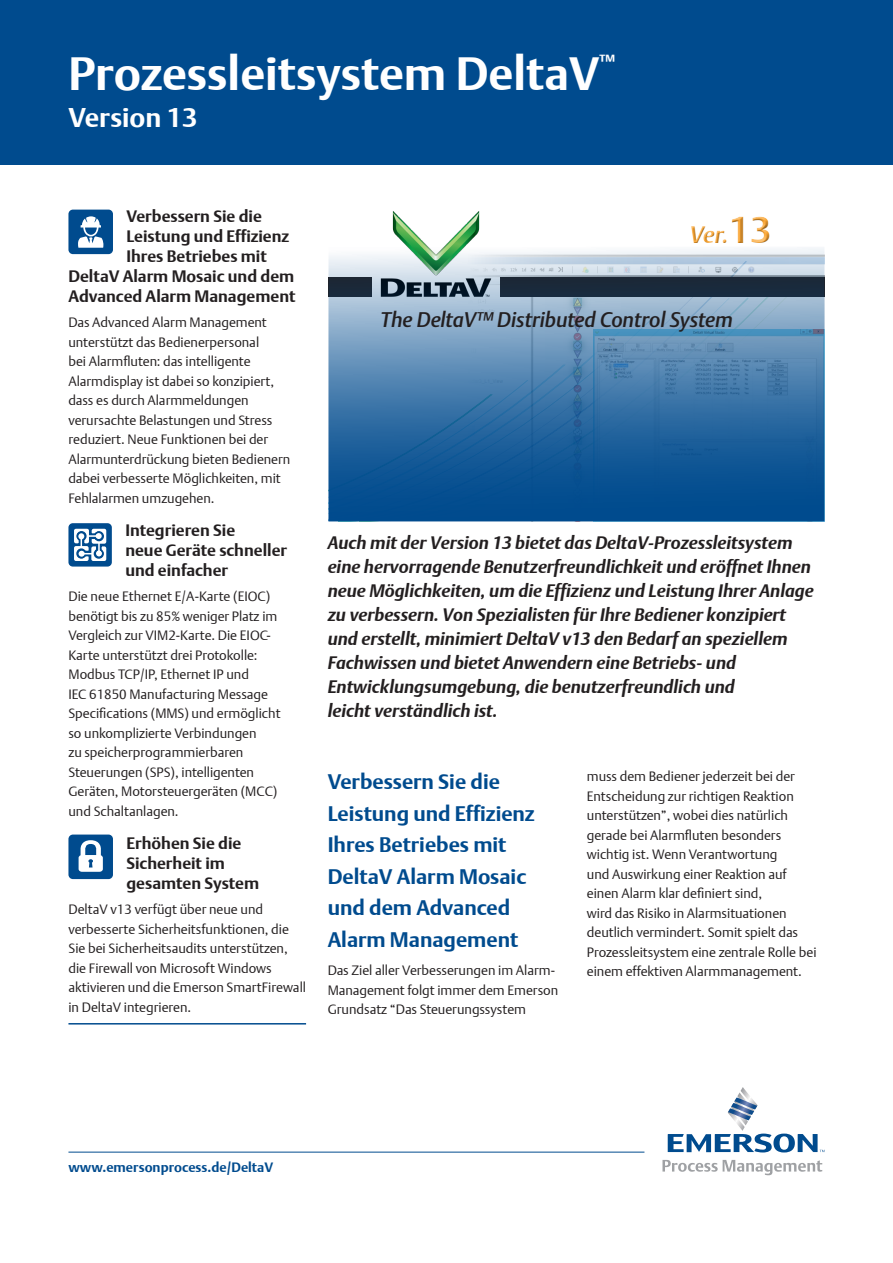
<style>
.page{position:relative;width:893px;height:1263px;background:#fff}
.page>*{position:absolute;margin:0;border:0;box-sizing:border-box;transform-origin:0 0}
.t1{font:700 46.5px "DTL Argo T";color:#fff}
.t2{font:700 27px "DTL Argo T";color:#fff}
.t3{font:italic 700 24px "DTL Argo T";color:#faa634}
.t4{font:700 21px/31.5px "DTL Argo T";color:#004b8e}
.t5{font:italic 500 21px "DTL Argo ST";color:#231f20}
.t6{font:italic 700 18px/24px "DTL Argo T";color:#231f20}
.t7{font:700 17.55px "DTL Argo T";color:#fff}
.t8{font:700 16.5px/19.8px "DTL Argo T";color:#231f20}
.t9{font:13.5px/19.5px "DTL Argo T Light";color:#231f20}
.t10{font:700 13.5px "DTL Argo T";color:#004b8e}
.s1{font-style:normal;font-size:37.5px}
</style>
<div class="page">
<svg style="left:668px;top:1087px;width:156px;height:65px"></svg>
<svg style="left:662px;top:1160px;width:160px;height:15px"></svg>
<hr style="left:68px;top:1152px;width:576px;height:1px;background:#004b8e">
<div style="left:0;top:0;width:893px;height:164px;background:#004b8e"></div>
<hr style="left:68px;top:1023px;width:238px;height:1px;background:#004b8e">
<img style="left:392px;top:211px;width:88px;height:36px">
<div style="left:688px;top:215px;width:85px;height:32px;background:#231f20;opacity:.6"></div>
<svg style="left:328px;top:247px;width:496px;height:274px;background:#4c7da8"></svg>
<div style="left:68px;top:834px;width:45px;height:45px;background:#004b8e;border-radius:4px"></div>
<svg style="left:79px;top:840px;width:24px;height:32px"></svg>
<div style="left:68px;top:523px;width:44px;height:44px;background:#004b8e;border-radius:4px"></div>
<svg style="left:74px;top:528px;width:33px;height:33px"></svg>
<div style="left:68px;top:210px;width:45px;height:44px;background:#004b8e;border-radius:4px"></div>
<svg style="left:78px;top:216px;width:26px;height:32px"></svg>
<h1 class="t1" style="left:68px;top:46px;width:532px">Prozessleitsystem DeltaV</h1>
<p class="t7" style="left:599px;top:50px;width:17px">™</p>
<h2 class="t2" style="left:68px;top:101px;width:131px">Version 13</h2>
<p class="t8" style="left:126px;top:206px;width:137px">Verbessern Sie die</p>
<p class="t8" style="left:126px;top:226px;width:164px">Leistung und Effizienz</p>
<p class="t8" style="left:126px;top:246px;width:142px">Ihres Betriebes mit</p>
<p class="t8" style="left:68px;top:266px;width:227px">DeltaV Alarm Mosaic und dem</p>
<p class="t8" style="left:68px;top:286px;width:229px">Advanced Alarm Management</p>
<p class="t9" style="left:68px;top:312px;width:223px">Das Advanced Alarm Management unterstützt das Bedienerpersonal<br>bei Alarmfluten: das intelligente Alarmdisplay ist dabei so konzipiert, dass es durch Alarmmeldungen verursachte Belastungen und Stress reduziert. Neue Funktionen bei der Alarmunterdrückung bieten Bedienern dabei verbesserte Möglichkeiten, mit Fehlalarmen umzugehen.</p>
<p class="t8" style="left:125px;top:520px;width:163px">Integrieren Sie<br>neue Geräte schneller und einfacher</p>
<p class="t9" style="left:68px;top:586px;width:214px">Die neue Ethernet E/A-Karte (EIOC) benötigt bis zu 85% weniger Platz im Vergleich zur VIM2-Karte. Die EIOC-Karte unterstützt drei Protokolle:<br>Modbus TCP/IP, Ethernet IP und<br>IEC 61850 Manufacturing Message Specifications (MMS) und ermöglicht so unkomplizierte Verbindungen<br>zu speicherprogrammierbaren Steuerungen (SPS), intelligenten Geräten, Motorsteuergeräten (MCC) und Schaltanlagen.</p>
<p class="t8" style="left:126px;top:833px;width:134px">Erhöhen Sie die<br>Sicherheit im gesamten System</p>
<p class="t9" style="left:68px;top:899px;width:239px">DeltaV v13 verfügt über neue und verbesserte Sicherheitsfunktionen, die Sie bei Sicherheitsaudits unterstützen, die Firewall von Microsoft Windows aktivieren und die Emerson SmartFirewall in DeltaV integrieren.</p>
<h3 class="t3" style="left:690px;top:220px;width:83px">Ver.<span class="s1">13</span></h3>
<h3 class="t5" style="left:381px;top:307px;width:354px">The DeltaV™ Distributed Control System</h3>
<p class="t6" style="left:328px;top:530px;width:488px">Auch mit der Version 13 bietet das DeltaV-Prozessleitsystem eine hervorragende Benutzerfreundlichkeit und eröffnet Ihnen neue Möglichkeiten, um die Effizienz und Leistung Ihrer Anlage zu verbessern. Von Spezialisten für Ihre Bediener konzipiert und erstellt, minimiert DeltaV v13 den Bedarf an speziellem Fachwissen und bietet Anwendern eine Betriebs- und Entwicklungsumgebung, die benutzerfreundlich und<br>leicht verständlich ist.</p>
<h3 class="t4" style="left:328px;top:766px;width:209px">Verbessern Sie die<br>Leistung und Effizienz<br>Ihres Betriebes mit<br>DeltaV Alarm Mosaic und dem Advanced<br>Alarm Management</h3>
<p class="t9" style="left:328px;top:960px;width:232px">Das Ziel aller Verbesserungen im Alarm-<br>Management folgt immer dem Emerson<br>Grundsatz “Das Steuerungssystem</p>
<p class="t9" style="left:587px;top:767px;width:231px">muss dem Bediener jederzeit bei der Entscheidung zur richtigen Reaktion unterstützen”, wobei dies natürlich gerade bei Alarmfluten besonders wichtig ist. Wenn Verantwortung<br>und Auswirkung einer Reaktion auf einen Alarm klar definiert sind,<br>wird das Risiko in Alarmsituationen deutlich vermindert. Somit spielt das Prozessleitsystem eine zentrale Rolle bei einem effektiven Alarmmanagement.</p>
<p class="t10" style="left:68px;top:1159px;width:206px">www.emersonprocess.de/DeltaV</p>
</div>
